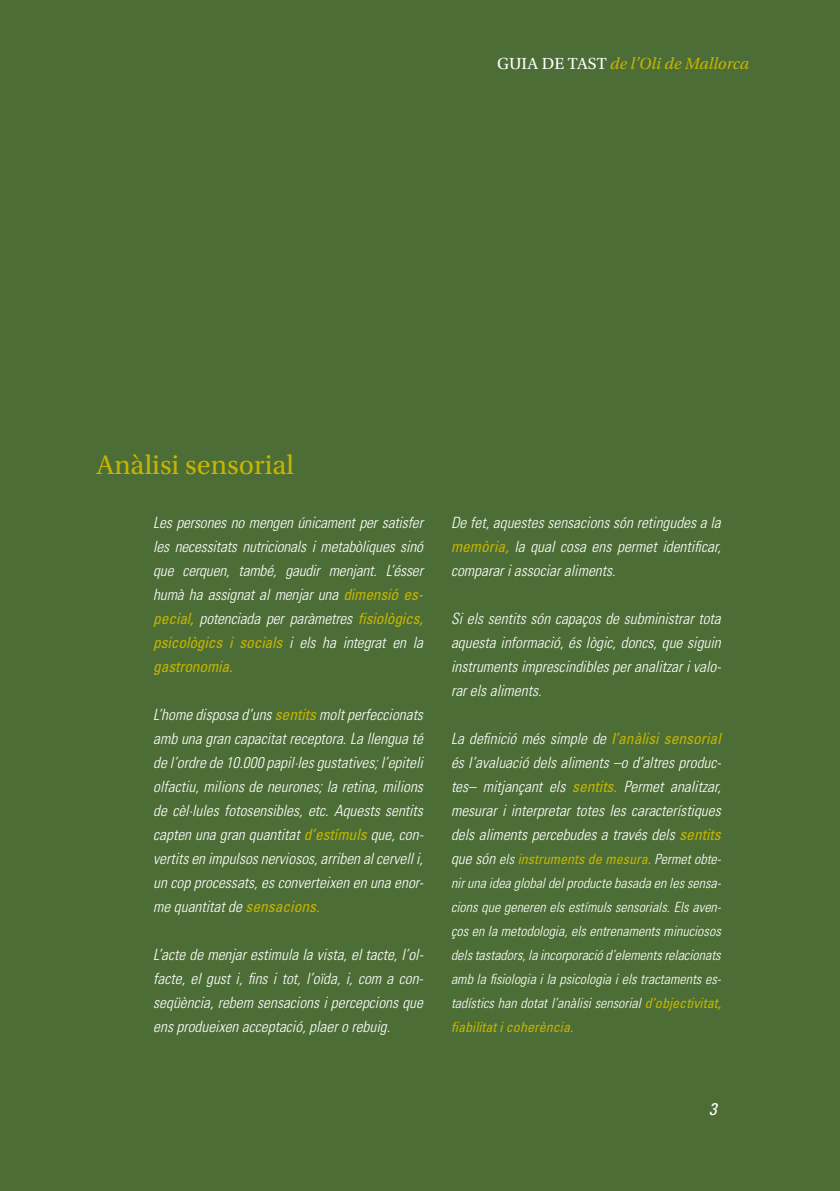
<style>
.page{position:relative;width:840px;height:1191px;background:#fff}
.page>*{position:absolute;margin:0;border:0;box-sizing:border-box;transform-origin:0 0}
.t1{font:28.2px "Utopia Std";color:#c7b400}
.t2{font:italic 17px "Utopia Std";color:#c7b400}
.t3{font:italic condensed 17px "Univers LT Std";color:#fff}
.t4{font:italic 300 condensed 15.6px/24px "Univers LT Std";color:#fff;text-align:justify}
.t5{font:italic 300 condensed 14px/24px "Univers LT Std";color:#fff;text-align:justify}
.s1{font-style:normal;color:#fff}
.s2{font-weight:400;color:#c7b400}
.s3{font-size:15.6px}
</style>
<div class="page">
<div style="left:0;top:0;width:839px;height:1191px;background:#4c6e36"></div>
<p class="t2" style="left:497px;top:54px;width:253px"><span class="s1">GUIA DE TAST</span> de l’Oli de Mallorca</p>
<h1 class="t1" style="left:96px;top:450px;width:199px">Anàlisi sensorial</h1>
<p class="t4" style="left:153px;top:511px;width:271px">Les persones no mengen únicament per satisfer les necessitats nutricionals i metabòliques sinó que cerquen, també, gaudir menjant. L’ésser humà ha assignat al menjar una <span class="s2">dimensió es&shy;pecial,</span> potenciada per paràmetres <span class="s2">fisiològics, psicològics i socials</span> i els ha integrat en la <span class="s2">gastronomia.</span></p>
<p class="t4" style="left:153px;top:703px;width:271px">L’home disposa d’uns <span class="s2">sentits</span> molt perfeccionats amb una gran capacitat receptora. La llengua té de l’ordre de 10.000 papil·les gustatives; l’epiteli olfactiu, milions de neurones; la retina, milions de cèl·lules fotosensibles, etc. Aquests sentits capten una gran quantitat <span class="s2">d’estímuls</span> que, con&shy;vertits en impulsos nerviosos, arriben al cervell i, un cop processats, es converteixen en una enor&shy;me quantitat de <span class="s2">sensacions.</span></p>
<p class="t4" style="left:153px;top:943px;width:271px">L’acte de menjar estimula la vista, el tacte, l’ol&shy;facte, el gust i, fins i tot, l’oïda, i, com a con&shy;seqüència, rebem sensacions i percepcions que ens produeixen acceptació, plaer o rebuig.</p>
<p class="t4" style="left:451px;top:511px;width:271px">De fet, aquestes sensacions són retingudes a la <span class="s2">memòria,</span> la qual cosa ens permet identificar, comparar i associar aliments.</p>
<p class="t4" style="left:451px;top:607px;width:271px">Si els sentits són capaços de subministrar tota aquesta informació, és lògic, doncs, que siguin instruments imprescindibles per analitzar i valo&shy;rar els aliments.</p>
<p class="t4" style="left:450px;top:727px;width:271px">La definició més simple de <span class="s2">l’anàlisi sensorial </span>és l’avaluació dels aliments –o d’altres produc&shy;tes– mitjançant els <span class="s2">sentits.</span> Permet analitzar, mesurar i interpretar totes les característiques dels aliments percebudes a través dels <span class="s2">sentits</span></p>
<p class="t5" style="left:450px;top:847px;width:271px"><span class="s3">que són</span> els <span class="s2">instruments de mesura.</span> Permet obte&shy;nir una idea global del producte basada en les sensa&shy;cions que generen els estímuls sensorials. Els aven&shy;ços en la metodologia, els entrenaments minuciosos dels tastadors, la incorporació d’elements relacionats amb la fisiologia i la psicologia i els tractaments es&shy;tadístics han dotat l’anàlisi sensorial <span class="s2">d’objectivitat, fiabilitat i coherència.</span></p>
<p class="t3" style="left:708px;top:1098px;width:9px">3</p>
</div>
